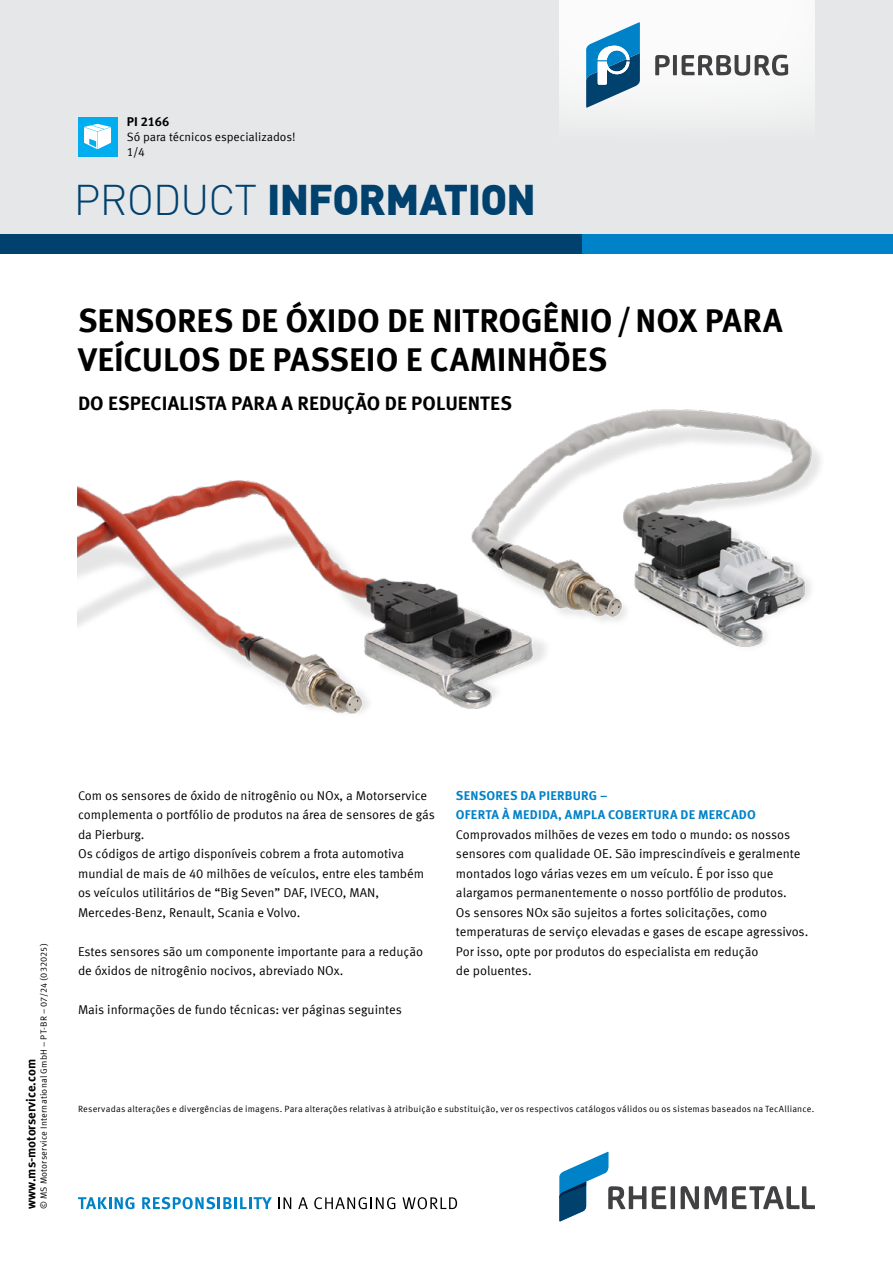
<style>
.page{position:relative;width:893px;height:1263px;background:#fff}
.page>*{position:absolute;margin:0;border:0;box-sizing:border-box;transform-origin:0 0}
.t1{font:900 42px "DIN Offc";letter-spacing:-.02em;color:#00416e}
.t2{font:700 33px/39px "Meta Offc Pro";color:#000}
.t3{font:700 19.5px "Meta Offc Pro";color:#000}
.t4{font:12.75px/19.5px "Meta Offc Pro Norm";color:#000}
.t5{font:700 12.75px/19.5px "Meta Offc Pro";letter-spacing:.015em;color:#0082c8}
.t6{font:700 12.75px "Meta Offc Pro";color:#000}
.t7{font:12px "Meta Offc Pro Norm";color:#000}
.t8{font:9px "Meta Offc Pro Norm";letter-spacing:.025em;color:#000}
.s1{font-weight:300}
</style>
<div class="page">
<div style="left:0;top:0;width:893px;height:242px;background:#e6e7e8"></div>
<div style="left:78px;top:117px;width:39px;height:39px;background:#00aeef"></div>
<svg style="left:84px;top:124px;width:27px;height:25px"></svg>
<svg style="left:559px;top:1152px;width:256px;height:69px"></svg>
<div style="left:559px;top:0;width:256px;height:143px;background:linear-gradient(to right,#f4f4f5,#f5f6f6)"></div>
<svg style="left:655px;top:55px;width:133px;height:21px;background:#a0a0a1"></svg>
<svg style="left:586px;top:22px;width:54px;height:86px;background:#639ec0"></svg>
<div style="left:0;top:234px;width:893px;height:19px;background:#00416e"></div>
<div style="left:582px;top:234px;width:311px;height:19px;background:#0082c8"></div>
<img style="left:524px;top:409px;width:297px;height:238px">
<img style="left:78px;top:469px;width:505px;height:245px">
<svg style="left:78px;top:1197px;width:56px;height:12px"></svg>
<svg style="left:142px;top:1197px;width:130px;height:12px"></svg>
<svg style="left:278px;top:1197px;width:13px;height:12px"></svg>
<svg style="left:298px;top:1197px;width:10px;height:12px"></svg>
<svg style="left:314px;top:1197px;width:81px;height:12px"></svg>
<svg style="left:402px;top:1197px;width:55px;height:12px"></svg>
<p class="t6" style="left:127px;top:111px;width:44px">PI 2166</p>
<p class="t7" style="left:127px;top:143px;width:20px">1/4</p>
<h1 class="t1" style="left:74px;top:171px;width:464px"><span class="s1">PRODUCT</span> INFORMATION</h1>
<p class="t7" style="left:127px;top:128px;width:170px">Só para técnicos especializados!</p>
<h2 class="t2" style="left:78px;top:298px;width:706px">SENSORES DE ÓXIDO DE NITROGÊNIO/NOX PARA<br>VEÍCULOS DE PASSEIO E CAMINHÕES</h2>
<h3 class="t3" style="left:78px;top:387px;width:435px">DO ESPECIALISTA PARA A REDUÇÃO DE POLUENTES</h3>
<p class="t8" style="left:37px;top:1209px;width:267px;rotate:-90deg">© MS Motorservice International GmbH – PT-BR – 07/24 (032025)</p>
<p class="t6" style="left:21px;top:1209px;width:151px;rotate:-90deg">www.ms-motorservice.com</p>
<p class="t4" style="left:78px;top:785px;width:358px">Com os sensores de óxido de nitrogênio ou NOx, a Motorservice complementa o portfólio de produtos na área de sensores de gás da Pierburg.<br>Os códigos de artigo disponíveis cobrem a frota automotiva mundial de mais de 40 milhões de veículos, entre eles também os veículos utilitários de “Big Seven” DAF, IVECO, MAN, Mercedes-Benz, Renault, Scania e Volvo.</p>
<p class="t4" style="left:78px;top:940px;width:347px">Estes sensores são um componente importante para a redução de óxidos de nitrogênio nocivos, abreviado NOx.</p>
<p class="t4" style="left:78px;top:999px;width:325px">Mais informações de fundo técnicas: ver páginas seguintes</p>
<p class="t5" style="left:456px;top:784px;width:301px">SENSORES DA PIERBURG –<br>OFERTA À MEDIDA, AMPLA COBERTURA DE MERCADO</p>
<p class="t4" style="left:456px;top:823px;width:354px">Comprovados milhões de vezes em todo o mundo: os nossos sensores com qualidade OE. São imprescindíveis e geralmente montados logo várias vezes em um veículo. É por isso que alargamos permanentemente o nosso portfólio de produtos.<br>Os sensores NOx são sujeitos a fortes solicitações, como temperaturas de serviço elevadas e gases de escape agressivos.<br>Por isso, opte por produtos do especialista em redução<br>de poluentes.</p>
<p class="t8" style="left:78px;top:1102px;width:738px">Reservadas alterações e divergências de imagens. Para alterações relativas à atribuição e substituição, ver os respectivos catálogos válidos ou os sistemas baseados na TecAlliance.</p>
</div>
